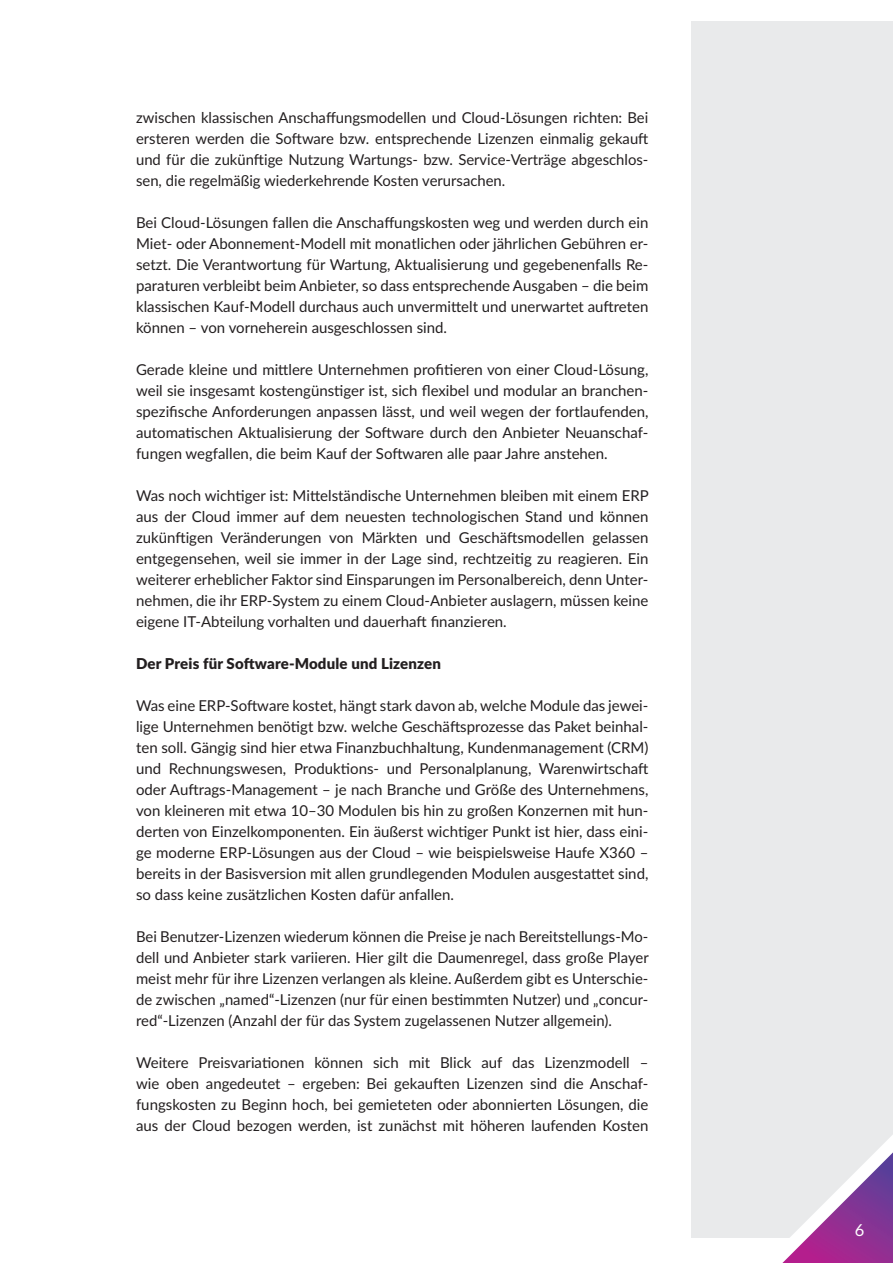
<style>
.page{position:relative;width:893px;height:1263px;background:#fff}
.page>*{position:absolute;margin:0;border:0;box-sizing:border-box;transform-origin:0 0}
.t1{font:16.5px "Lato";color:#fff}
.t2{font:15px/21px "Lato";color:#231f20;text-align:justify}
.t3{font:900 15px "Lato";letter-spacing:.01em;color:#231f20}
</style>
<div class="page">
<div style="left:691px;top:21px;width:202px;height:1216px;background:#e9eaeb"></div>
<svg style="left:756px;top:1135px;width:137px;height:128px"></svg>
<p class="t2" style="left:136px;top:106px;width:514px">zwischen klassischen Anschaffungsmodellen und Cloud-Lösungen richten: Bei ersteren werden die Software bzw. entsprechende Lizenzen einmalig gekauft und für die zukünftige Nutzung Wartungs- bzw. Service-Verträge abgeschlos&shy;sen, die regelmäßig wiederkehrende Kosten verursachen.</p>
<p class="t2" style="left:136px;top:211px;width:514px">Bei Cloud-Lösungen fallen die Anschaffungskosten weg und werden durch ein Miet- oder Abonnement-Modell mit monatlichen oder jährlichen Gebühren er&shy;setzt. Die Verantwortung für Wartung, Aktualisierung und gegebenenfalls Re&shy;paraturen verbleibt beim Anbieter, so dass entsprechende Ausgaben – die beim klassischen Kauf-Modell durchaus auch unvermittelt und unerwartet auftreten können – von vorneherein ausgeschlossen sind.</p>
<p class="t2" style="left:136px;top:358px;width:514px">Gerade kleine und mittlere Unternehmen profitieren von einer Cloud-Lösung, weil sie insgesamt kostengünstiger ist, sich flexibel und modular an branchen&shy;spezifische Anforderungen anpassen lässt, und weil wegen der fortlaufenden, automatischen Aktualisierung der Software durch den Anbieter Neuanschaf&shy;fungen wegfallen, die beim Kauf der Softwaren alle paar Jahre anstehen.</p>
<p class="t2" style="left:136px;top:484px;width:514px">Was noch wichtiger ist: Mittelständische Unternehmen bleiben mit einem ERP aus der Cloud immer auf dem neuesten technologischen Stand und können zukünftigen Veränderungen von Märkten und Geschäftsmodellen gelassen entgegensehen, weil sie immer in der Lage sind, rechtzeitig zu reagieren. Ein weiterer erheblicher Faktor sind Einsparungen im Personalbereich, denn Unter&shy;nehmen, die ihr ERP-System zu einem Cloud-Anbieter auslagern, müssen keine eigene IT-Abteilung vorhalten und dauerhaft finanzieren.</p>
<p class="t3" style="left:136px;top:652px;width:306px">Der Preis für Software-Module und Lizenzen</p>
<p class="t2" style="left:136px;top:694px;width:514px">Was eine ERP-Software kostet, hängt stark davon ab, welche Module das jewei&shy;lige Unternehmen benötigt bzw. welche Geschäftsprozesse das Paket beinhal&shy;ten soll. Gängig sind hier etwa Finanzbuchhaltung, Kundenmanagement (CRM) und Rechnungswesen, Produktions- und Personalplanung, Warenwirtschaft oder Auftrags-Management – je nach Branche und Größe des Unternehmens, von kleineren mit etwa 10–30 Modulen bis hin zu großen Konzernen mit hun&shy;derten von Einzelkomponenten. Ein äußerst wichtiger Punkt ist hier, dass eini&shy;ge moderne ERP-Lösungen aus der Cloud – wie beispielsweise Haufe X360 – bereits in der Basisversion mit allen grundlegenden Modulen ausgestattet sind, so dass keine zusätzlichen Kosten dafür anfallen.</p>
<p class="t2" style="left:136px;top:925px;width:514px">Bei Benutzer-Lizenzen wiederum können die Preise je nach Bereitstellungs-Mo&shy;dell und Anbieter stark variieren. Hier gilt die Daumenregel, dass große Player meist mehr für ihre Lizenzen verlangen als kleine. Außerdem gibt es Unterschie&shy;de zwischen „named“-Lizenzen (nur für einen bestimmten Nutzer) und „concur&shy;red“-Lizenzen (Anzahl der für das System zugelassenen Nutzer allgemein).</p>
<p class="t2" style="left:136px;top:1051px;width:514px">Weitere Preisvariationen können sich mit Blick auf das Lizenzmodell – wie oben angedeutet – ergeben: Bei gekauften Lizenzen sind die Anschaf&shy;fungskosten zu Beginn hoch, bei gemieteten oder abonnierten Lösungen, die aus der Cloud bezogen werden, ist zunächst mit höheren laufenden Kosten</p>
<p class="t1" style="left:855px;top:1218px;width:11px">6</p>
</div>
